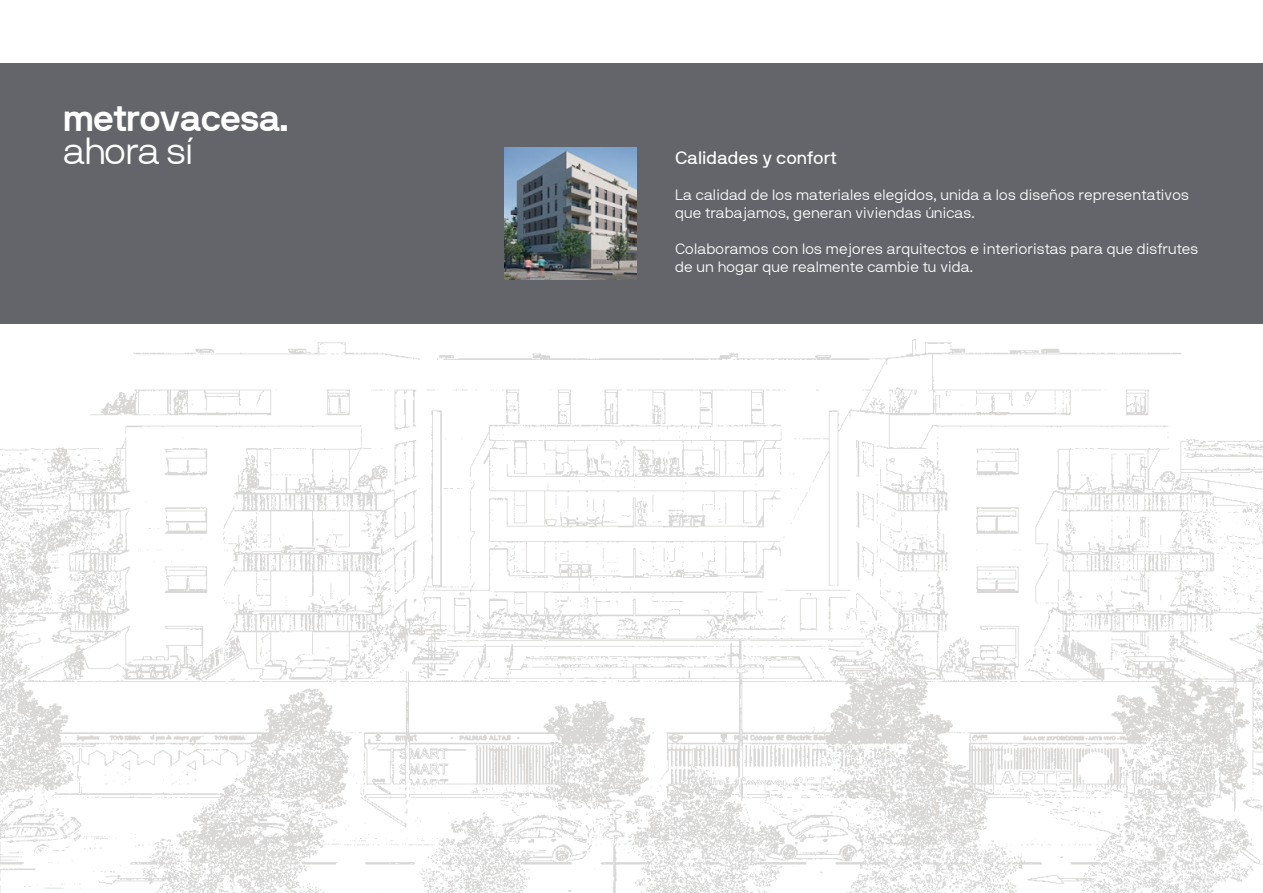
<style>
.page{position:relative;width:1263px;height:893px;background:#fff}
.page>*{position:absolute;margin:0;border:0;box-sizing:border-box;transform-origin:0 0}
.t1{font:37.65px "NB International Bold Webfont";letter-spacing:-.04em;color:#fff}
.t2{font:37.65px "NB International Light Webfont";letter-spacing:-.04em;color:#fff}
.t3{font:18px "NB International Regular Webfont";color:#fff}
.t4{font:15px/18px "NB International Light Webfont";color:#fff}
</style>
<div class="page">
<img style="left:0;top:339px;width:1263px;height:554px">
<div style="left:0;top:63px;width:1263px;height:261px;background:#63656a"></div>
<img style="left:504px;top:148px;width:132px;height:131px">
<h1 class="t1" style="left:63px;top:97px;width:227px">metrovacesa.</h1>
<h1 class="t2" style="left:63px;top:130px;width:132px">ahora sí</h1>
<p class="t3" style="left:675px;top:148px;width:163px">Calidades y confort</p>
<p class="t4" style="left:675px;top:186px;width:516px">La calidad de los materiales elegidos, unida a los diseños representativos que trabajamos, generan viviendas únicas.</p>
<p class="t4" style="left:675px;top:240px;width:525px">Colaboramos con los mejores arquitectos e interioristas para que disfrutes de un hogar que realmente cambie tu vida.</p>
</div>
